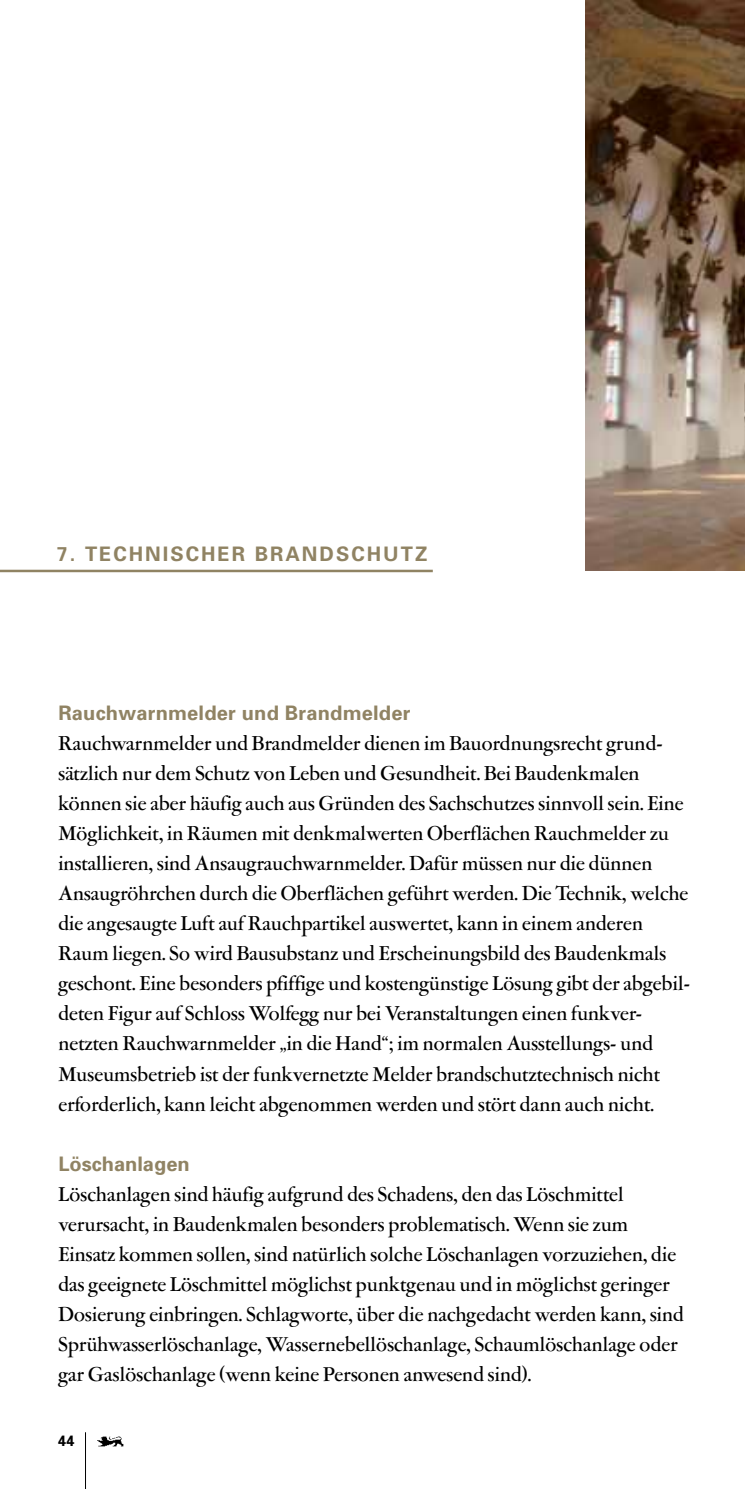
<style>
.page{position:relative;width:745px;height:1489px;background:#fff}
.page>*{position:absolute;margin:0;border:0;box-sizing:border-box;transform-origin:0 0}
.t1{font:500 22.5px/30px "Garamont Amst SH";letter-spacing:.01em;color:#000}
.t2{font:700 20px "Univers";letter-spacing:.1em;color:#908363}
.t3{font:700 15px "Univers";color:#000}
</style>
<div class="page">
<hr style="left:744px;top:0;width:1px;height:1488px;background:#e4ded2">
<hr style="left:85px;top:1431px;width:1px;height:57px;background:#000">
<img style="left:98px;top:1436px;width:25px;height:10px">
<img style="left:585px;top:0;width:159px;height:570px">
<hr style="left:0;top:569px;width:432px;height:3px;background:#908363">
<p class="t2" style="left:57px;top:540px;width:372px">7. Technischer Brandschutz</p>
<p class="t2" style="left:58px;top:700px;width:353px">Rauchwarnmelder und Brandmelder</p>
<p class="t1" style="left:58px;top:729px;width:632px">Rauchwarnmelder und Brandmelder dienen im Bauordnungsrecht grund&shy;sätzlich nur dem Schutz von Leben und Gesundheit. Bei Baudenkmalen können sie aber häufig auch aus Gründen des Sachschutzes sinnvoll sein. Eine Möglichkeit, in Räumen mit denkmalwerten Oberflächen Rauchmelder zu installieren, sind Ansaugrauchwarnmelder. Dafür müssen nur die dünnen Ansaugröhrchen durch die Oberflächen geführt werden. Die Technik, welche die angesaugte Luft auf Rauchpartikel auswertet, kann in einem anderen Raum liegen. So wird Bausubstanz und Erscheinungsbild des Baudenkmals geschont. Eine besonders pfiffige und kostengünstige Lösung gibt der abgebil&shy;deten Figur auf Schloss Wolfegg nur bei Veranstaltungen einen funkver&shy;netzten Rauchwarnmelder „in die Hand“; im normalen Ausstellungs- und Museumsbetrieb ist der funkvernetzte Melder brandschutztechnisch nicht erforderlich, kann leicht abgenommen werden und stört dann auch nicht.</p>
<p class="t2" style="left:58px;top:1150px;width:133px">Löschanlagen</p>
<p class="t1" style="left:58px;top:1179px;width:626px">Löschanlagen sind häufig aufgrund des Schadens, den das Löschmittel verursacht, in Baudenkmalen besonders problematisch. Wenn sie zum Einsatz kommen sollen, sind natürlich solche Löschanlagen vorzuziehen, die das geeignete Löschmittel möglichst punktgenau und in möglichst geringer Dosierung einbringen. Schlagworte, über die nachgedacht werden kann, sind Sprühwasserlöschanlage, Wassernebellöschanlage, Schaumlöschanlage oder gar Gaslöschanlage (wenn keine Personen anwesend sind).</p>
<p class="t3" style="left:58px;top:1430px;width:18px">44</p>
</div>
